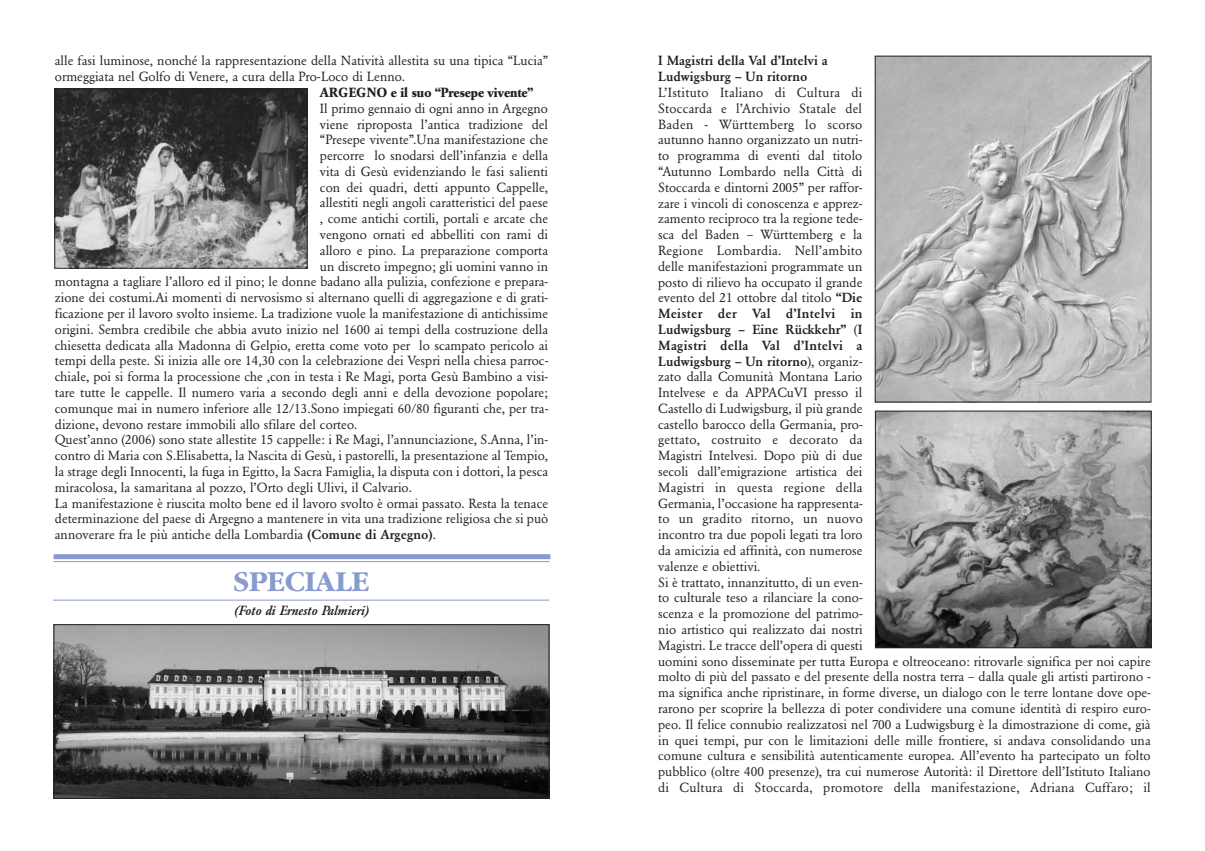
<style>
.page{position:relative;width:1205px;height:851px;background:#fff}
.page>*{position:absolute;margin:0;border:0;box-sizing:border-box;transform-origin:0 0}
.t1{font:700 30px "Garamond";color:#889ace}
.t2{font:13.12px/15.8px "Garamond BE";color:#231f20}
.t3{font:500 13.12px/15.8px "Garamond BE";color:#231f20}
.t4{font:700 13.12px "Garamond BE";color:#231f20}
.t5{font:italic 500 13.12px "Garamond BE";color:#231f20}
.s1{font-weight:500}
</style>
<div class="page">
<hr style="left:54px;top:561px;width:496px;height:1px;background:#889ace">
<div style="left:54px;top:554px;width:496px;height:5px;background:#889ace"></div>
<hr style="left:53px;top:599px;width:496px;height:1px;background:#889ace">
<img style="left:56px;top:91px;width:249px;height:175px">
<div style="left:54px;top:89px;width:253px;height:179px;border:1px solid #231f20"></div>
<img style="left:56px;top:626px;width:491px;height:170px">
<div style="left:54px;top:624px;width:495px;height:174px;border:1px solid #231f20"></div>
<img style="left:877px;top:412px;width:272px;height:234px">
<div style="left:875px;top:410px;width:276px;height:238px;border:1px solid #231f20"></div>
<img style="left:877px;top:58px;width:272px;height:342px">
<div style="left:875px;top:56px;width:276px;height:346px;border:1px solid #231f20"></div>
<p class="t2" style="left:55px;top:54px;width:495px">alle fasi luminose, nonché la rappresentazione della Natività allestita su una tipica “Lucia” ormeggiata nel Golfo di Venere, a cura della Pro-Loco di Lenno.</p>
<p class="t4" style="left:320px;top:87px;width:215px">ARGEGNO e il suo “Presepe vivente”</p>
<p class="t2" style="left:320px;top:101px;width:230px">Il primo gennaio di ogni anno in Argegno</p>
<p class="t2" style="left:320px;top:117px;width:230px">viene riproposta l’antica tradizione del</p>
<p class="t2" style="left:320px;top:133px;width:230px">“Presepe vivente”.Una manifestazione che</p>
<p class="t2" style="left:320px;top:149px;width:230px">percorre lo snodarsi dell’infanzia e della</p>
<p class="t2" style="left:320px;top:165px;width:230px">vita di Gesù evidenziando le fasi salienti</p>
<p class="t2" style="left:320px;top:180px;width:230px">con dei quadri, detti appunto Cappelle,</p>
<p class="t2" style="left:320px;top:196px;width:230px">allestiti negli angoli caratteristici del paese</p>
<p class="t2" style="left:320px;top:212px;width:230px">, come antichi cortili, portali e arcate che</p>
<p class="t2" style="left:320px;top:228px;width:230px">vengono ornati ed abbelliti con rami di</p>
<p class="t2" style="left:320px;top:243px;width:230px">alloro e pino. La preparazione comporta</p>
<p class="t2" style="left:320px;top:259px;width:230px">un discreto impegno; gli uomini vanno in</p>
<p class="t2" style="left:55px;top:275px;width:495px">montagna a tagliare l’alloro ed il pino; le donne badano alla pulizia, confezione e prepara-</p>
<p class="t2" style="left:55px;top:291px;width:495px">zione dei costumi.Ai momenti di nervosismo si alternano quelli di aggregazione e di grati-</p>
<p class="t2" style="left:55px;top:307px;width:495px">ficazione per il lavoro svolto insieme. La tradizione vuole la manifestazione di antichissime</p>
<p class="t2" style="left:55px;top:322px;width:495px">origini. Sembra credibile che abbia avuto inizio nel 1600 ai tempi della costruzione della</p>
<p class="t2" style="left:55px;top:338px;width:495px">chiesetta dedicata alla Madonna di Gelpio, eretta come voto per lo scampato pericolo ai</p>
<p class="t2" style="left:55px;top:354px;width:495px">tempi della peste. Si inizia alle ore 14,30 con la celebrazione dei Vespri nella chiesa parroc-</p>
<p class="t2" style="left:55px;top:370px;width:495px">chiale, poi si forma la processione che ,con in testa i Re Magi, porta Gesù Bambino a visi-</p>
<p class="t2" style="left:55px;top:385px;width:495px">tare tutte le cappelle. Il numero varia a secondo degli anni e della devozione popolare;</p>
<p class="t2" style="left:55px;top:401px;width:495px">comunque mai in numero inferiore alle 12/13.Sono impiegati 60/80 figuranti che, per tra-</p>
<p class="t2" style="left:55px;top:417px;width:304px">dizione, devono restare immobili allo sfilare del corteo.</p>
<p class="t2" style="left:55px;top:433px;width:495px">Quest’anno (2006) sono state allestite 15 cappelle: i Re Magi, l’annunciazione, S.Anna, l’in-</p>
<p class="t2" style="left:55px;top:449px;width:495px">contro di Maria con S.Elisabetta, la Nascita di Gesù, i pastorelli, la presentazione al Tempio,</p>
<p class="t2" style="left:55px;top:464px;width:495px">la strage degli Innocenti, la fuga in Egitto, la Sacra Famiglia, la disputa con i dottori, la pesca</p>
<p class="t2" style="left:55px;top:480px;width:358px">miracolosa, la samaritana al pozzo, l’Orto degli Ulivi, il Calvario.</p>
<p class="t2" style="left:55px;top:496px;width:495px">La manifestazione è riuscita molto bene ed il lavoro svolto è ormai passato. Resta la tenace</p>
<p class="t2" style="left:55px;top:512px;width:495px">determinazione del paese di Argegno a mantenere in vita una tradizione religiosa che si può</p>
<p class="t2" style="left:55px;top:527px;width:383px">annoverare fra le più antiche della Lombardia <span class="s1">(Comune di Argegno)</span>.</p>
<h1 class="t1" style="left:233px;top:562px;width:138px">SPECIALE</h1>
<p class="t5" style="left:234px;top:605px;width:136px">(Foto di Ernesto Palmieri)</p>
<p class="t3" style="left:658px;top:54px;width:171px">I Magistri della Val d’Intelvi a<br>Ludwigsburg – Un ritorno</p>
<p class="t2" style="left:658px;top:86px;width:494px">L’Istituto Italiano di Cultura di<br>Stoccarda e l’Archivio Statale del<br>Baden - Württemberg lo scorso<br>autunno hanno organizzato un nutri-<br>to programma di eventi dal titolo<br>“Autunno Lombardo nella Città di<br>Stoccarda e dintorni 2005” per raffor-<br>zare i vincoli di conoscenza e apprez-<br>zamento reciproco tra la regione tede-<br>sca del Baden – Württemberg e la<br>Regione Lombardia. Nell’ambito<br>delle manifestazioni programmate un<br>posto di rilievo ha occupato il grande<br>evento del 21 ottobre dal titolo <span class="s1">“Die<br>Meister der Val d’Intelvi in<br>Ludwigsburg – Eine Rückkehr”</span> (<span class="s1">I<br>Magistri della Val d’Intelvi a<br>Ludwigsburg – Un ritorno</span>), organiz-<br>zato dalla Comunità Montana Lario<br>Intelvese e da APPACuVI presso il<br>Castello di Ludwigsburg, il più grande<br>castello barocco della Germania, pro-<br>gettato, costruito e decorato da<br>Magistri Intelvesi. Dopo più di due<br>secoli dall’emigrazione artistica dei<br>Magistri in questa regione della<br>Germania, l’occasione ha rappresenta-<br>to un gradito ritorno, un nuovo<br>incontro tra due popoli legati tra loro<br>da amicizia ed affinità, con numerose<br>valenze e obiettivi.<br>Si è trattato, innanzitutto, di un even-<br>to culturale teso a rilanciare la cono-<br>scenza e la promozione del patrimo-<br>nio artistico qui realizzato dai nostri<br>Magistri. Le tracce dell’opera di questi<br>uomini sono disseminate per tutta Europa e oltreoceano: ritrovarle significa per noi capire molto di più del passato e del presente della nostra terra – dalla quale gli artisti partirono - ma significa anche ripristinare, in forme diverse, un dialogo con le terre lontane dove ope&shy;rarono per scoprire la bellezza di poter condividere una comune identità di respiro euro&shy;peo. Il felice connubio realizzatosi nel 700 a Ludwigsburg è la dimostrazione di come, già in quei tempi, pur con le limitazioni delle mille frontiere, si andava consolidando una comune cultura e sensibilità autenticamente europea. All’evento ha partecipato un folto pubblico (oltre 400 presenze), tra cui numerose Autorità: il Direttore dell’Istituto Italiano di Cultura di Stoccarda, promotore della manifestazione, Adriana Cuffaro; il</p>
</div>
